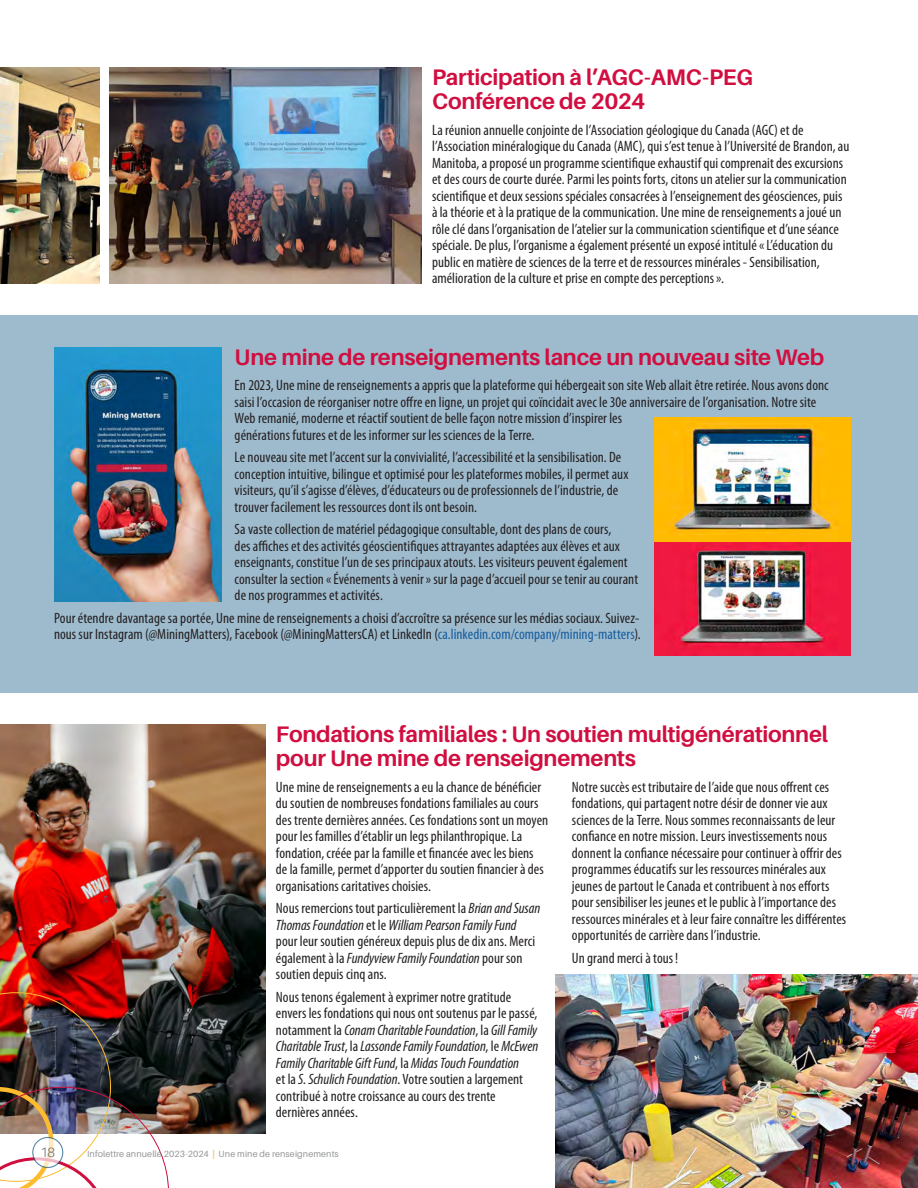
<style>
.page{position:relative;width:918px;height:1188px;background:#fff}
.page>*{position:absolute;margin:0;border:0;box-sizing:border-box;transform-origin:0 0}
.t1{font:700 22.5px/24px "Aileron";letter-spacing:-.01em;color:#d10e40}
.Body_Text{font:condensed 15px/16.5px "Myriad Pro";letter-spacing:.005em;color:#231f20}
.t2{font:300 13.5px "Aileron";color:#6c6d70}
.t3{font:9px "Aileron";letter-spacing:.01em;color:#939598}
.s1{color:#175d9e}
.s2{font-style:italic}
.s3{font-weight:700;color:#fdbb2e}
</style>
<div class="page">
<div style="left:0;top:315px;width:918px;height:377px;background:#9ebbcd"></div>
<img style="left:555px;top:974px;width:363px;height:214px">
<img style="left:0;top:725px;width:265px;height:409px">
<img style="left:655px;top:417px;width:195px;height:239px">
<img style="left:54px;top:347px;width:167px;height:255px">
<img style="left:109px;top:68px;width:312px;height:215px">
<img style="left:0;top:68px;width:100px;height:215px">
<img style="left:0;top:993px;width:169px;height:195px">
<svg style="left:33px;top:1138px;width:30px;height:29px"></svg>
<div style="left:32px;top:1137px;width:31px;height:31px;border:1px solid #0c5581;border-radius:50%"></div>
<h1 class="t1" style="left:432px;top:65px;width:323px">Participation à l’AGC-AMC-PEG<br>Conférence de 2024</h1>
<p class="Body_Text" style="left:432px;top:121px;width:419px">La réunion annuelle conjointe de l’Association géologique du Canada (AGC) et de l’Association minéralogique du Canada (AMC), qui s’est tenue à l’Université de Brandon, au Manitoba, a proposé un programme scientifique exhaustif qui comprenait des excursions et des cours de courte durée. Parmi les points forts, citons un atelier sur la communication scientifique et deux sessions spéciales consacrées à l’enseignement des géosciences, puis à la théorie et à la pratique de la communication. Une mine de renseignements a joué un rôle clé dans l’organisation de l’atelier sur la communication scientifique et d’une séance spéciale. De plus, l’organisme a également présenté un exposé intitulé «L’éducation du public en matière de sciences de la terre et de ressources minérales - Sensibilisation, amélioration de la culture et prise en compte des perceptions».</p>
<h1 class="t1" style="left:235px;top:345px;width:591px">Une mine de renseignements lance un nouveau site Web</h1>
<p class="Body_Text" style="left:235px;top:377px;width:596px">En 2023, Une mine de renseignements a appris que la plateforme qui hébergeait son site Web allait être retirée. Nous avons donc saisi l’occasion de réorganiser notre offre en ligne, un projet qui coïncidait avec le 30e anniversaire de l’organisation. Notre site Web remanié, moderne et réactif soutient de belle façon notre mission d’inspirer les<br>générations futures et de les informer sur les sciences de la Terre.</p>
<p class="Body_Text" style="left:235px;top:449px;width:395px">Le nouveau site met l’accent sur la convivialité, l’accessibilité et la sensibilisation. De conception intuitive, bilingue et optimisé pour les plateformes mobiles, il permet aux visiteurs, qu’il s’agisse d’élèves, d’éducateurs ou de professionnels de l’industrie, de trouver facilement les ressources dont ils ont besoin.</p>
<p class="Body_Text" style="left:235px;top:521px;width:405px">Sa vaste collection de matériel pédagogique consultable, dont des plans de cours,<br>des affiches et des activités géoscientifiques attrayantes adaptées aux élèves et aux enseignants, constitue l’un de ses principaux atouts. Les visiteurs peuvent également consulter la section «Événements à venir» sur la page d’accueil pour se tenir au courant de nos programmes et activités.</p>
<p class="Body_Text" style="left:54px;top:609px;width:588px">Pour étendre davantage sa portée, Une mine de renseignements a choisi d’accroître sa présence sur les médias sociaux. Suivez&shy;nous sur Instagram (@MiningMatters), Facebook (@MiningMattersCA) et LinkedIn (<span class="s1">ca.linkedin.com/company/mining-matters</span>).</p>
<h1 class="t1" style="left:276px;top:723px;width:554px">Fondations familiales : Un soutien multigénérationnel pour Une mine de renseignements</h1>
<p class="Body_Text" style="left:276px;top:779px;width:274px">Une mine de renseignements a eu la chance de bénéficier du soutien de nombreuses fondations familiales au cours des trente dernières années. Ces fondations sont un moyen pour les familles d’établir un legs philanthropique. La fondation, créée par la famille et financée avec les biens de la famille, permet d’apporter du soutien financier à des organisations caritatives choisies.</p>
<p class="Body_Text" style="left:276px;top:900px;width:266px">Nous remercions tout particulièrement la <span class="s2">Brian and Susan Thomas Foundation</span> et le <span class="s2">William Pearson Family Fund </span>pour leur soutien généreux depuis plus de dix ans. Merci également à la <span class="s2">Fundyview Family Foundation</span> pour son soutien depuis cinq ans.</p>
<p class="Body_Text" style="left:276px;top:989px;width:264px">Nous tenons également à exprimer notre gratitude envers les fondations qui nous ont soutenus par le passé, notamment la <span class="s2">Conam Charitable Foundation</span>, la <span class="s2">Gill Family Charitable Trust</span>, la <span class="s2">Lassonde Family Foundation</span>, le <span class="s2">McEwen Family Charitable Gift Fund</span>, la <span class="s2">Midas Touch Foundation<br></span>et la <span class="s2">S. Schulich Foundation</span>. Votre soutien a largement contribué à notre croissance au cours des trente dernières années.</p>
<p class="Body_Text" style="left:572px;top:779px;width:276px">Notre succès est tributaire de l’aide que nous offrent ces fondations, qui partagent notre désir de donner vie aux sciences de la Terre. Nous sommes reconnaissants de leur confiance en notre mission. Leurs investissements nous donnent la confiance nécessaire pour continuer à offrir des programmes éducatifs sur les ressources minérales aux jeunes de partout le Canada et contribuent à nos efforts pour sensibiliser les jeunes et le public à l’importance des ressources minérales et à leur faire connaître les différentes opportunités de carrière dans l’industrie.</p>
<p class="Body_Text" style="left:572px;top:950px;width:108px">Un grand merci à tous!</p>
<p class="t2" style="left:40px;top:1145px;width:16px">18</p>
<p class="t3" style="left:87px;top:1149px;width:253px">Infolettre annuelle 2023-2024 <span class="s3">|</span> Une mine de renseignements</p>
</div>
